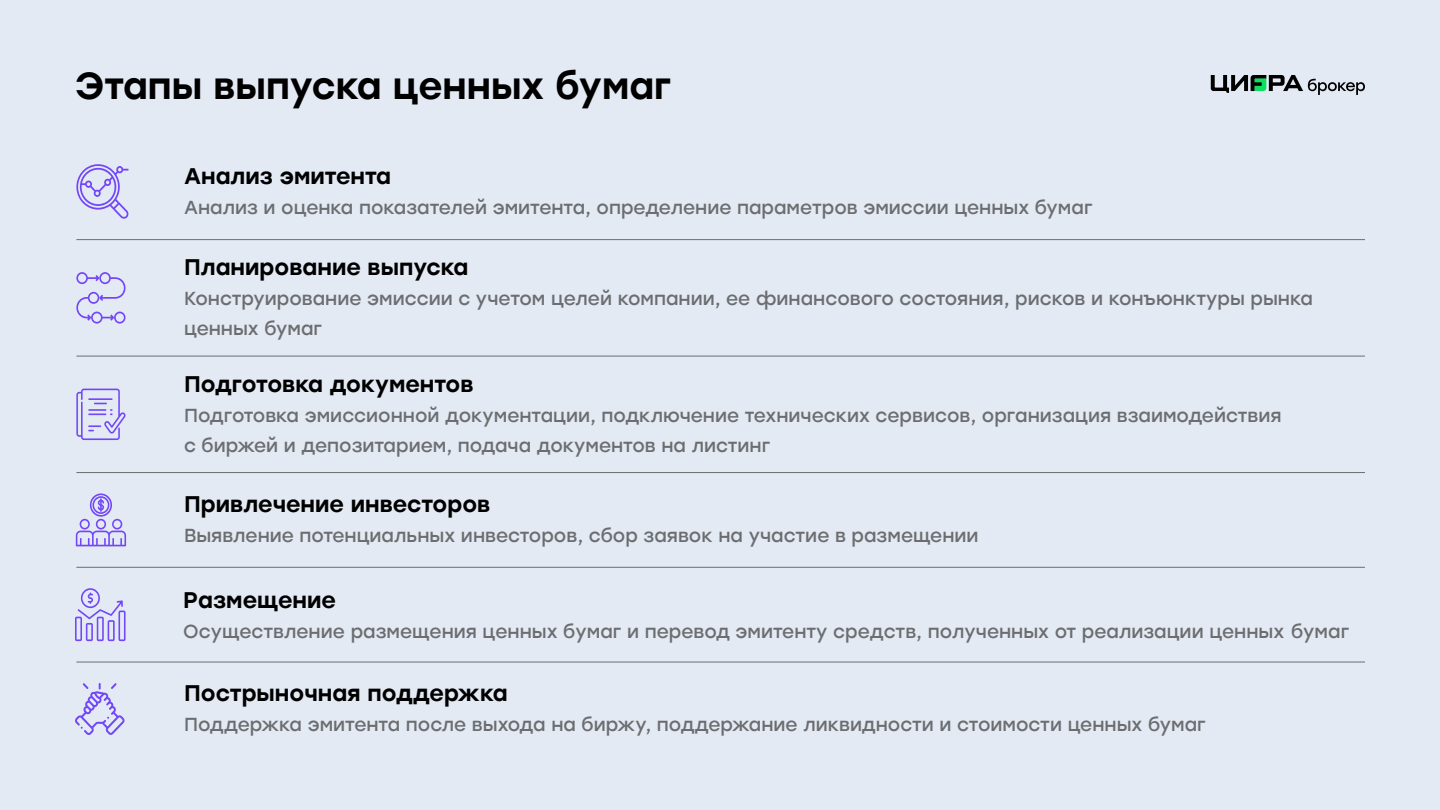
<style>
.page{position:relative;width:1440px;height:810px;background:#e3eaf4}
.page>*{position:absolute;margin:0;border:0;box-sizing:border-box;transform-origin:0 0}
.Head2{font:500 37.5px "Stolzl";color:#000}
.t1{font:500 22.5px "Stolzl";color:#000}
.t2{font:18.75px/30px "Stolzl";color:#6c6d70}
.s1{font-style:inherit}
</style>
<div class="page">
<svg style="left:1211px;top:75px;width:154px;height:20px"></svg>
<hr style="left:76px;top:662px;width:1289px;height:1px;background:#6c6d70">
<hr style="left:76px;top:567px;width:1289px;height:1px;background:#6c6d70">
<hr style="left:76px;top:472px;width:1289px;height:1px;background:#6c6d70">
<hr style="left:76px;top:356px;width:1289px;height:1px;background:#6c6d70">
<hr style="left:76px;top:239px;width:1289px;height:1px;background:#6c6d70">
<svg style="left:76px;top:164px;width:53px;height:55px"></svg>
<svg style="left:76px;top:272px;width:50px;height:52px"></svg>
<svg style="left:76px;top:389px;width:50px;height:51px"></svg>
<svg style="left:76px;top:493px;width:50px;height:53px"></svg>
<svg style="left:75px;top:588px;width:51px;height:53px"></svg>
<svg style="left:75px;top:683px;width:50px;height:52px"></svg>
<p class="Head2" style="left:75px;top:59px;width:598px">Этапы выпуска ценных бумаг</p>
<p class="t1" style="left:184px;top:160px;width:209px">Анализ эмитента</p>
<p class="t2" style="left:184px;top:191px;width:910px">Анализ и оценка показателей эмитента, определение параметров эмиссии ценных бумаг</p>
<p class="t1" style="left:184px;top:251px;width:286px">Планирование выпуска</p>
<p class="t2" style="left:184px;top:283px;width:1130px">Конструирование эмиссии с учетом целей компании, ее финансового состояния, рисков и конъюнктуры рынка ценных бумаг</p>
<p class="t1" style="left:184px;top:368px;width:291px">Подготовка документов</p>
<p class="t2" style="left:184px;top:399px;width:1099px">Подготовка эмиссионной документации, подключение технических сервисов, организация взаимодействия с биржей и депозитарием, подача документов на листинг</p>
<p class="t1" style="left:184px;top:488px;width:308px">Привлечение инвесторов</p>
<p class="t2" style="left:184px;top:520px;width:796px">Выявление потенциальных инвесторов, сбор заявок на участие в размещении</p>
<p class="t1" style="left:183px;top:584px;width:154px">Размещение</p>
<p class="t2" style="left:183px;top:615px;width:1167px"><span class="s1">Осуществление</span> размещения ценных бумаг и перевод эмитенту средств, полученных от реализации ценных бумаг</p>
<p class="t1" style="left:184px;top:677px;width:325px">Пострыночная поддержка</p>
<p class="t2" style="left:184px;top:709px;width:1023px">Поддержка эмитента после выхода на биржу, поддержание ликвидности и стоимости ценных бумаг</p>
</div>
